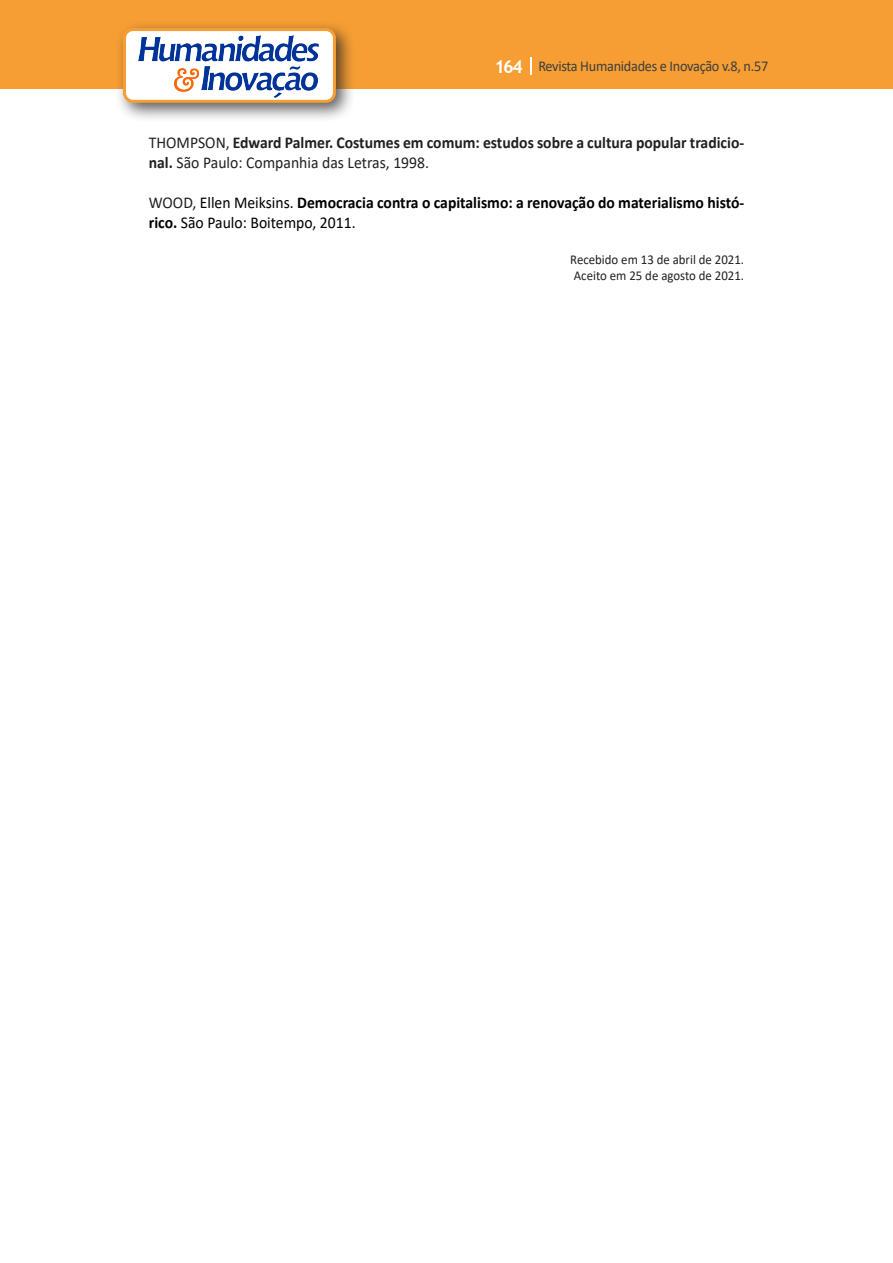
<style>
.page{position:relative;width:893px;height:1263px;background:#fff}
.page>*{position:absolute;margin:0;border:0;box-sizing:border-box;transform-origin:0 0}
.Texto{font:700 16.5px/19.8px "Calibri";color:#231f20;scale:.95 1}
.Texto-2{font:700 16.5px/19.8px "Calibri";color:#000;scale:.95 1}
.t1{font:15px "Calibri";letter-spacing:-.02em;color:#3e3e3f;scale:.95 1}
.Texto-3{font:13.5px "Calibri";color:#231f20;scale:.95 1}
.s1{font-family:"Trebuchet MS";font-weight:700;font-size:18px;color:#fff}
.s2{font-weight:400}
.s3{font-weight:400;color:#231f20}
</style>
<div class="page">
<div style="left:0;top:0;width:893px;height:88px;background:#f69e34"></div>
<svg style="left:530px;top:57px;width:2px;height:18px"></svg>
<div style="left:115px;top:20px;width:241px;height:103px;background:#231f20;opacity:.75"></div>
<div style="left:125px;top:30px;width:209px;height:71px;background:#fff;border-radius:9px"></div>
<img style="left:138px;top:35px;width:181px;height:62px">
<div style="left:123px;top:28px;width:213px;height:75px;border:3px solid #f69e34;border-radius:9px"></div>
<p class="t1" style="left:495px;top:56px;width:290px"><span class="s1">164</span> Revista Humanidades e Inovação v.8, n.57</p>
<p class="Texto" style="left:149px;top:133px;width:628px"><span class="s2">THOMPSON,</span> Edward Palmer. Costumes em comum: estudos sobre a cultura popular tradicio&shy;nal. <span class="s2">São Paulo: Companhia das Letras, 1998.</span></p>
<p class="Texto-2" style="left:149px;top:192px;width:628px"><span class="s3">WOOD,</span> <span class="s2">Ellen Meiksins.</span> Democracia contra o capitalismo: a renovação do materialismo histó&shy;rico. <span class="s2">São Paulo: Boitempo, 2011.</span></p>
<p class="Texto-3" style="left:570px;top:250px;width:184px">Recebido em 13 de abril de 2021.</p>
<p class="Texto-3" style="left:574px;top:266px;width:181px">Aceito em 25 de agosto de 2021.</p>
</div>
